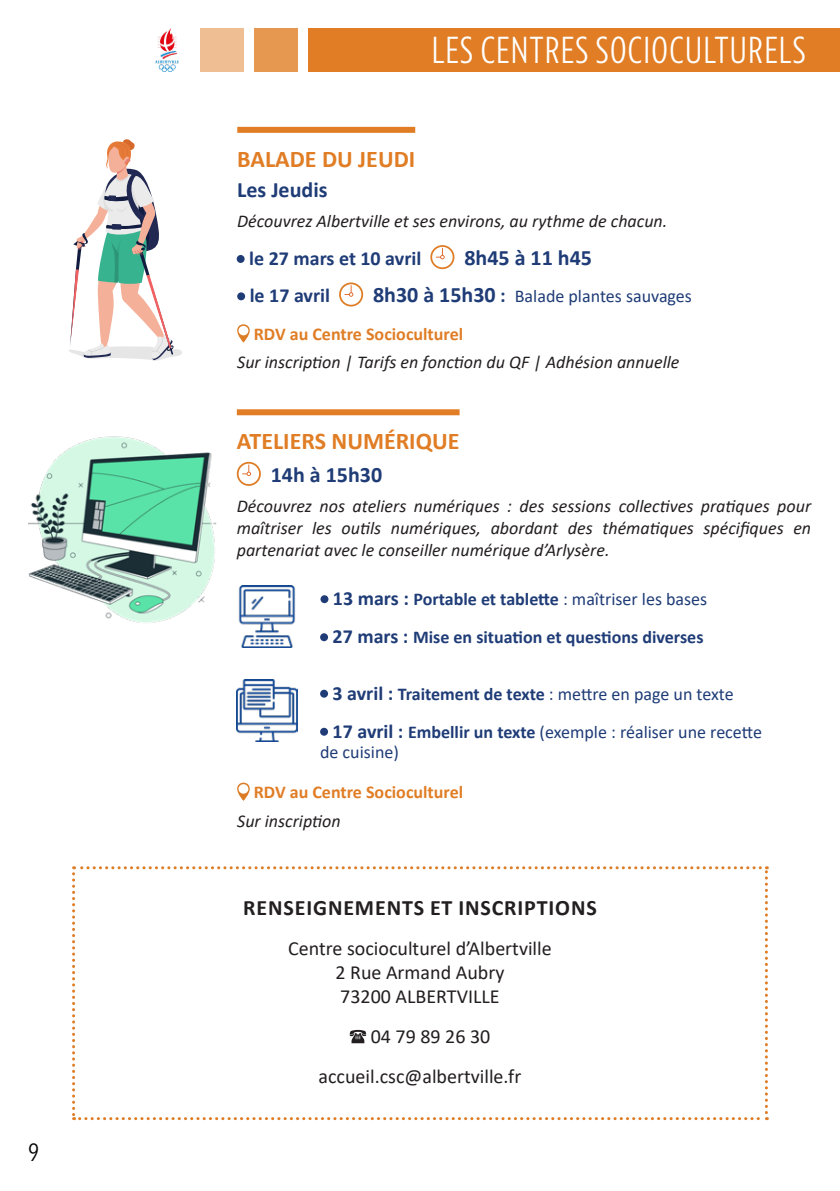
<style>
.page{position:relative;width:840px;height:1191px;background:#fff}
.page>*{position:absolute;margin:0;border:0;box-sizing:border-box;transform-origin:0 0}
.t1{font:300 36px "Kranto Cond";letter-spacing:.02em;color:#fff}
.Titre_principal{font:700 24px "Calibri";color:#e07d25}
.t2{font:300 24px "Kranto Cond";color:#000}
.Titre_principal-2{font:700 22px "Calibri";color:#1f3c77}
.Inscription{font:700 22px "Calibri";letter-spacing:.04em;color:#231f20}
.Inscription-2{font:20px "Calibri";color:#231f20}
.Titre_principal-3{font:700 20px "Calibri";color:#1f3c77}
.Titre_principal-4{font:italic 18px/22px "Calibri";color:#231f20;text-align:justify}
.Titre_principal-5{font:18px/20px "Calibri";color:#1f3c77}
.Titre_principal-6{font:700 18px "Calibri";color:#1f3c77}
.t3{font:700 18px "Calibri";color:#e07d25}
.s1{font-weight:700;font-size:22px}
.s2{font-weight:700;font-size:20px}
.s3{font-size:20px}
.s4{font-weight:400}
.s5{font-weight:700}
</style>
<div class="page">
<div style="left:308px;top:28px;width:531px;height:44px;background:#e07d25"></div>
<div style="left:200px;top:28px;width:44px;height:44px;background:#efbe92"></div>
<div style="left:254px;top:28px;width:44px;height:44px;background:#e69750"></div>
<svg style="left:68px;top:139px;width:114px;height:222px"></svg>
<div style="left:237px;top:127px;width:178px;height:6px;background:#e07d25"></div>
<svg style="left:237px;top:324px;width:12px;height:18px"></svg>
<div style="left:238px;top:326px;width:10px;height:9px;background:#fff;border-radius:50%"></div>
<div style="left:236px;top:255px;width:8px;height:8px;background:#1f3c77;border-radius:50%"></div>
<svg style="left:430px;top:245px;width:24px;height:24px"></svg>
<svg style="left:72px;top:866px;width:695px;height:254px"></svg>
<img style="left:155px;top:28px;width:23px;height:44px">
<img style="left:28px;top:436px;width:189px;height:187px">
<svg style="left:237px;top:462px;width:24px;height:24px"></svg>
<div style="left:237px;top:409px;width:222px;height:6px;background:#e07d25"></div>
<div style="left:320px;top:595px;width:8px;height:8px;background:#1f3c77;border-radius:50%"></div>
<div style="left:320px;top:633px;width:8px;height:8px;background:#1f3c77;border-radius:50%"></div>
<div style="left:320px;top:689px;width:8px;height:8px;background:#1f3c77;border-radius:50%"></div>
<div style="left:320px;top:728px;width:8px;height:7px;background:#1f3c77;border-radius:50%"></div>
<img style="left:238px;top:586px;width:58px;height:61px">
<img style="left:236px;top:680px;width:62px;height:61px">
<svg style="left:237px;top:782px;width:12px;height:18px"></svg>
<div style="left:238px;top:784px;width:10px;height:9px;background:#fff;border-radius:50%"></div>
<div style="left:237px;top:292px;width:8px;height:8px;background:#1f3c77;border-radius:50%"></div>
<svg style="left:339px;top:282px;width:24px;height:24px"></svg>
<h2 class="t2" style="left:28px;top:1137px;width:12px">9</h2>
<h1 class="t1" style="left:431px;top:28px;width:376px">LES CENTRES SOCIOCULTURELS</h1>
<p class="Titre_principal" style="left:237px;top:142px;width:179px">BALADE DU JEUDI</p>
<p class="Titre_principal-2" style="left:237px;top:174px;width:92px">Les Jeudis</p>
<p class="Titre_principal-4" style="left:237px;top:210px;width:431px">Découvrez Albertville et ses environs, au rythme de chacun.</p>
<p class="Titre_principal-3" style="left:249px;top:244px;width:173px">le 27 mars et 10 avril</p>
<p class="Titre_principal-2" style="left:464px;top:242px;width:129px">8h45 à 11 h45</p>
<p class="Titre_principal-3" style="left:249px;top:281px;width:82px">le 17 avril</p>
<p class="Titre_principal-5" style="left:373px;top:286px;width:320px"><span class="s1">8h30 à 15h30</span> <span class="s2">:</span> Balade plantes sauvages</p>
<p class="t3" style="left:254px;top:321px;width:211px">RDV au Centre Socioculturel</p>
<p class="Titre_principal-4" style="left:237px;top:350px;width:443px">Sur inscription | Tarifs en fonction du QF | Adhésion annuelle</p>
<p class="Titre_principal" style="left:237px;top:424px;width:224px">ATELIERS NUMÉRIQUE</p>
<p class="Titre_principal-2" style="left:271px;top:459px;width:113px">14h à 15h30</p>
<p class="Titre_principal-4" style="left:237px;top:494px;width:575px">Découvrez nos ateliers numériques : des sessions collectives pratiques pour maîtriser les outils numériques, abordant des thématiques spécifiques en partenariat avec le conseiller numérique d’Arlysère.</p>
<p class="Titre_principal-6" style="left:333px;top:586px;width:375px"><span class="s3">13 mars :</span> Portable et tablette <span class="s4">: maîtriser les bases</span></p>
<p class="Titre_principal-6" style="left:332px;top:624px;width:372px"><span class="s3">27 mars :</span> Mise en situation et questions diverses</p>
<p class="Titre_principal-5" style="left:332px;top:683px;width:402px"><span class="s2">3 avril :</span> <span class="s5">Traitement de texte</span> : mettre en page un texte</p>
<p class="Titre_principal-5" style="left:320px;top:721px;width:443px;text-indent:12px"><span class="s2">17 avril :</span> <span class="s5">Embellir un texte</span> (exemple : réaliser une recette de cuisine)</p>
<p class="t3" style="left:254px;top:779px;width:211px">RDV au Centre Socioculturel</p>
<p class="Titre_principal-4" style="left:237px;top:809px;width:105px">Sur inscription</p>
<p class="Inscription" style="left:243px;top:892px;width:355px">RENSEIGNEMENTS ET INSCRIPTIONS</p>
<p class="Inscription-2" style="left:288px;top:934px;width:265px">Centre socioculturel d’Albertville</p>
<p class="Inscription-2" style="left:335px;top:958px;width:170px">2 Rue Armand Aubry</p>
<p class="Inscription-2" style="left:340px;top:982px;width:161px">73200 ALBERTVILLE</p>
<p class="Inscription-2" style="left:370px;top:1022px;width:121px">04 79 89 26 30</p>
<p class="Inscription-2" style="left:318px;top:1062px;width:204px">accueil.csc@albertville.fr</p>
</div>
